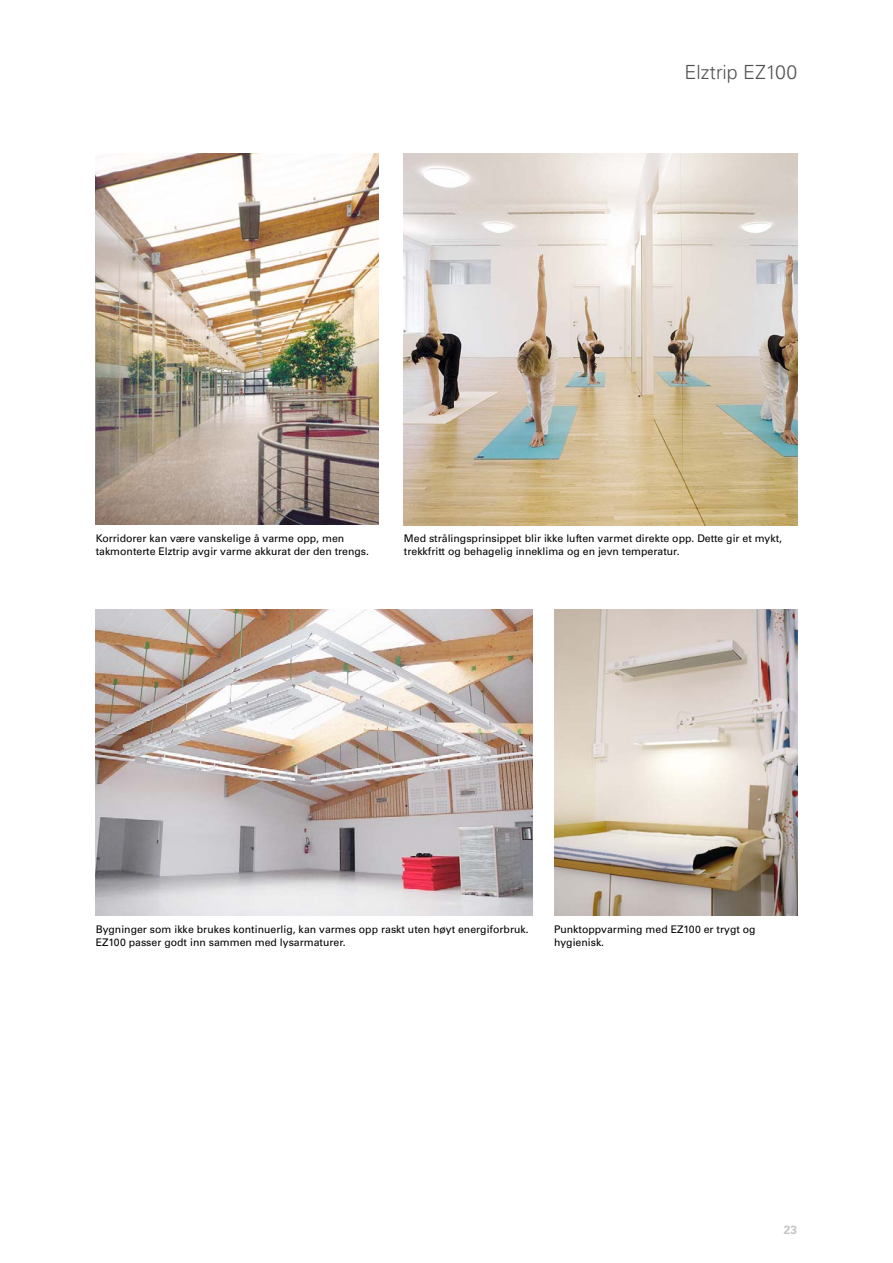
<style>
.page{position:relative;width:893px;height:1263px;background:#fff}
.page>*{position:absolute;margin:0;border:0;box-sizing:border-box;transform-origin:0 0}
.t1{font:300 19.5px "Univers";color:#525251}
.t2{font:700 12px "Univers";color:#c6c6c6}
.t3{font:10.5px/13.5px "Univers";color:#000}
</style>
<div class="page">
<img style="left:96px;top:153px;width:282px;height:371px">
<img style="left:554px;top:609px;width:243px;height:306px">
<img style="left:404px;top:153px;width:393px;height:372px">
<img style="left:96px;top:609px;width:436px;height:306px">
<h1 class="t1" style="left:685px;top:61px;width:114px">Elztrip EZ100</h1>
<p class="t3" style="left:96px;top:531px;width:275px">Korridorer kan være vanskelige å varme opp, men takmonterte Elztrip avgir varme akkurat der den trengs.</p>
<p class="t3" style="left:404px;top:531px;width:380px">Med strålingsprinsippet blir ikke luften varmet direkte opp. Dette gir et mykt, trekkfritt og behagelig inneklima og en jevn temperatur.</p>
<p class="t3" style="left:96px;top:922px;width:434px">Bygninger som ikke brukes kontinuerlig, kan varmes opp raskt uten høyt energiforbruk.<br>EZ100 passer godt inn sammen med lysarmaturer.</p>
<p class="t3" style="left:554px;top:922px;width:203px">Punktoppvarming med EZ100 er trygt og hygienisk.</p>
<p class="t2" style="left:784px;top:1223px;width:15px">23</p>
</div>
